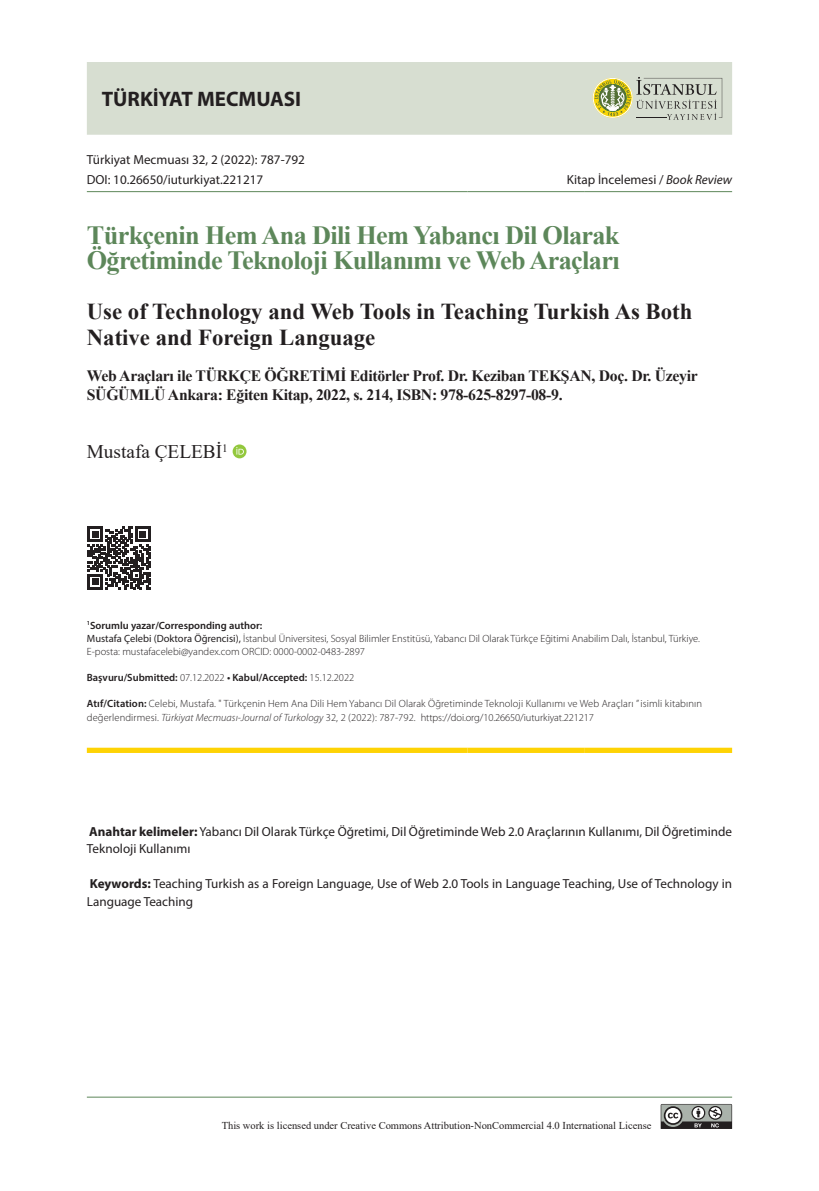
<style>
.page{position:relative;width:819px;height:1191px;background:#fff}
.page>*{position:absolute;margin:0;border:0;box-sizing:border-box;transform-origin:0 0}
.Baslik_1{font:700 26.25px/24.5px "Times New Roman";letter-spacing:-.025em;color:#5d875a}
.Baslik_2{font:700 22.75px/26.2px "Times New Roman";color:#231f20}
.t1{font:700 21px "Myriad Pro";color:#231f20}
.Yazar{font:19.25px "Times New Roman";color:#231f20}
.Baslik_2-2{font:700 15.75px/19.2px "Times New Roman";letter-spacing:-.02em;color:#231f20}
.t2{font:13.12px/17.5px "Myriad Pro";color:#231f20}
.t3{font:300 10.5px/13.1px "Myriad Pro";color:#231f20}
.t4{font:600 10.5px "Myriad Pro";color:#231f20}
.t5{font:10.5px "Times New Roman";color:#231f20}
.s1{font-style:italic}
.s2{font-weight:400}
.s3{font-weight:300}
.s4{font-weight:600}
.s5{font-weight:700}
</style>
<div class="page">
<div style="left:87px;top:62px;width:645px;height:73px;background:#d7ded1"></div>
<hr style="left:87px;top:191px;width:380px;height:1px;background:#5d875a">
<hr style="left:467px;top:191px;width:117px;height:1px;background:#5d875a">
<hr style="left:584px;top:191px;width:148px;height:1px;background:#5d875a">
<div style="left:87px;top:747px;width:380px;height:6px;background:#fed304"></div>
<div style="left:467px;top:747px;width:117px;height:6px;background:#fed304"></div>
<div style="left:584px;top:747px;width:148px;height:6px;background:#fed304"></div>
<svg style="left:592px;top:77px;width:130px;height:43px;background:#bfc3a5"></svg>
<svg style="left:232px;top:444px;width:14px;height:14px"></svg>
<svg style="left:236px;top:447px;width:8px;height:7px"></svg>
<svg style="left:88px;top:527px;width:62px;height:62px"></svg>
<hr style="left:87px;top:1096px;width:645px;height:1px;background:#5d875a">
<svg style="left:660px;top:1104px;width:72px;height:25px;background:#818280"></svg>
<p class="t1" style="left:102px;top:85px;width:201px">TÜRKİYAT MECMUASI</p>
<p class="t2" style="left:87px;top:151px;width:219px">Türkiyat Mecmuası 32, 2 (2022): 787-792</p>
<p class="t2" style="left:87px;top:171px;width:178px">DOI: 10.26650/iuturkiyat.221217</p>
<p class="t2" style="left:566px;top:171px;width:167px">Kitap İncelemesi / <span class="s1">Book Review</span></p>
<p class="Baslik_1" style="left:87px;top:222px;width:534px">Türkçenin Hem Ana Dili Hem Yabancı Dil Olarak<br>Öğretiminde Teknoloji Kullanımı ve Web Araçları</p>
<p class="Baslik_2" style="left:87px;top:297px;width:607px">Use of Technology and Web Tools in Teaching Turkish As Both<br>Native and Foreign Language</p>
<p class="Baslik_2-2" style="left:87px;top:365px;width:612px">Web Araçları ile TÜRKÇE ÖĞRETİMİ Editörler Prof. Dr. Keziban TEKŞAN, Doç. Dr. Üzeyir<br>SÜĞÜMLÜ Ankara: Eğiten Kitap, 2022, s. 214, ISBN: 978-625-8297-08-9.</p>
<p class="Yazar" style="left:87px;top:438px;width:142px">Mustafa ÇELEBİ<sup>1</sup></p>
<p class="t4" style="left:87px;top:618px;width:177px"><sup>1</sup>Sorumlu yazar/Corresponding author:</p>
<p class="t3" style="left:87px;top:631px;width:614px"><span class="s2">Mustafa Çelebi (Doktora Öğrencisi),</span> İstanbul Üniversitesi, Sosyal Bilimler Enstitüsü, Yabancı Dil Olarak Türkçe Eğitimi Anabilim Dalı, İstanbul, Türkiye.<br>E-posta: mustafacelebi@yandex.com ORCID: 0000-0002-0483-2897</p>
<p class="t4" style="left:87px;top:671px;width:269px">Başvuru/Submitted: <span class="s3">07.12.2022</span> • Kabul/Accepted: <span class="s3">15.12.2022</span></p>
<p class="t3" style="left:87px;top:697px;width:616px"><span class="s4">Atıf/Citation:</span> Celebi, Mustafa. " Türkçenin Hem Ana Dili Hem Yabancı Dil Olarak Öğretiminde Teknoloji Kullanımı ve Web Araçları ” isimli kitabının değerlendirmesi. <span class="s1">Türkiyat Mecmuası-Journal of Turkology</span> 32, 2 (2022): 787-792. https://doi.org/10.26650/iuturkiyat.221217</p>
<p class="t2" style="left:87px;top:822px;width:646px"><span class="s5">Anahtar kelimeler:</span> Yabancı Dil Olarak Türkçe Öğretimi, Dil Öğretiminde Web 2.0 Araçlarının Kullanımı, Dil Öğretiminde<br>Teknoloji Kullanımı</p>
<p class="t2" style="left:87px;top:875px;width:646px"><span class="s5">Keywords:</span> Teaching Turkish as a Foreign Language, Use of Web 2.0 Tools in Language Teaching, Use of Technology in<br>Language Teaching</p>
<p class="t5" style="left:222px;top:1118px;width:431px">This work is licensed under Creative Commons Attribution-NonCommercial 4.0 International License</p>
</div>
